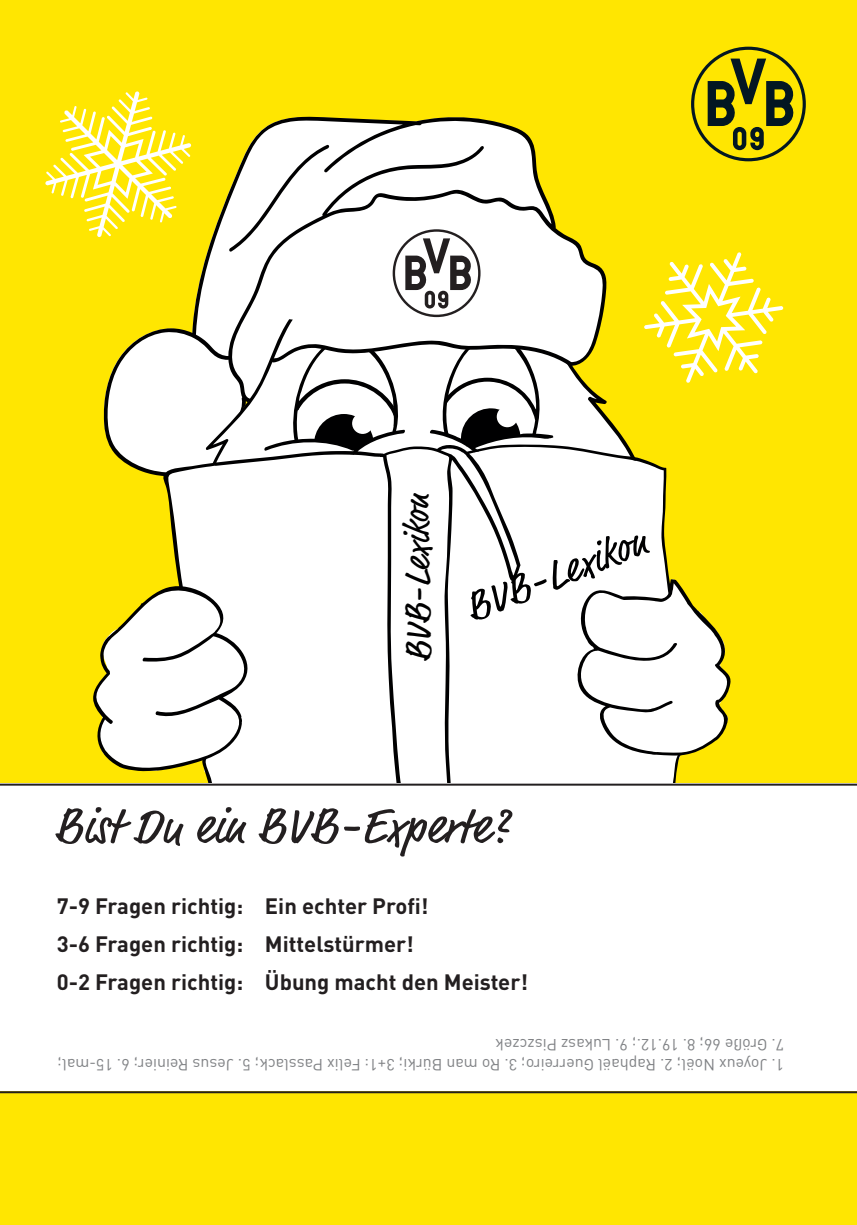
<style>
.page{position:relative;width:857px;height:1225px;background:#fff}
.page>*{position:absolute;margin:0;border:0;box-sizing:border-box;transform-origin:0 0}
.t1{font:50px "Market Pro";color:#231f20}
.t2{font:41.2px "Market Pro";color:#000001}
.t3{font:36.2px "Market Pro";color:#000001}
.t4{font:700 22px/38px "DINOT";color:#231f20}
.t5{font:16px "DINOT";color:#808285}
</style>
<div class="page">
<div style="left:0;top:0;width:856px;height:1225px;background:#ffe601"></div>
<svg style="left:191px;top:116px;width:415px;height:203px;fill:#fff"></svg>
<svg style="left:229px;top:145px;width:100px;height:107px"></svg>
<svg style="left:93px;top:319px;width:638px;height:464px;fill:#fff"></svg>
<svg style="left:566px;top:362px;width:70px;height:99px"></svg>
<div style="left:352px;top:413px;width:21px;height:21px;background:#fff;border-radius:50%"></div>
<div style="left:496px;top:406px;width:21px;height:21px;background:#fff;border-radius:50%"></div>
<div style="left:0;top:783px;width:856px;height:308px;background:#fff"></div>
<hr style="left:0;top:1091px;width:856px;height:2px;background:#231f20">
<hr style="left:0;top:783px;width:856px;height:2px;background:#231f20">
<svg style="left:687px;top:44px;width:121px;height:120px"></svg>
<svg style="left:690px;top:47px;width:115px;height:114px"></svg>
<div style="left:693px;top:50px;width:109px;height:108px;background:#ffe601;border-radius:50%"></div>
<svg style="left:707px;top:59px;width:90px;height:91px"></svg>
<svg style="left:643px;top:252px;width:139px;height:131px"></svg>
<svg style="left:45px;top:91px;width:146px;height:146px"></svg>
<p class="t3" style="left:394px;top:662px;width:169px;rotate:-91deg">BVB-Lexikon</p>
<p class="t2" style="left:456px;top:584px;width:193px;rotate:-22deg">BVB-Lexikon</p>
<p class="t1" style="left:54px;top:792px;width:455px">Bist Du ein BVB-Experte?</p>
<p class="t4" style="left:57px;top:886px;width:472px">7-9 Fragen richtig: Ein echter Profi!<br>3-6 Fragen richtig: Mittelstürmer!<br>0-2 Fragen richtig: Übung macht den Meister!</p>
<p class="t5" style="left:783px;top:1055px;width:290px;rotate:-180deg">7. Größe 66; 8. 19.12.; 9. Lukasz Piszczek</p>
<p class="t5" style="left:783px;top:1075px;width:727px;rotate:-180deg">1. Joyeux Noël; 2. Raphaël Guerreiro; 3. Ro man Bürki; 3+1: Felix Passlack; 5. Jesus Reinier; 6. 15-mal;</p>
</div>
